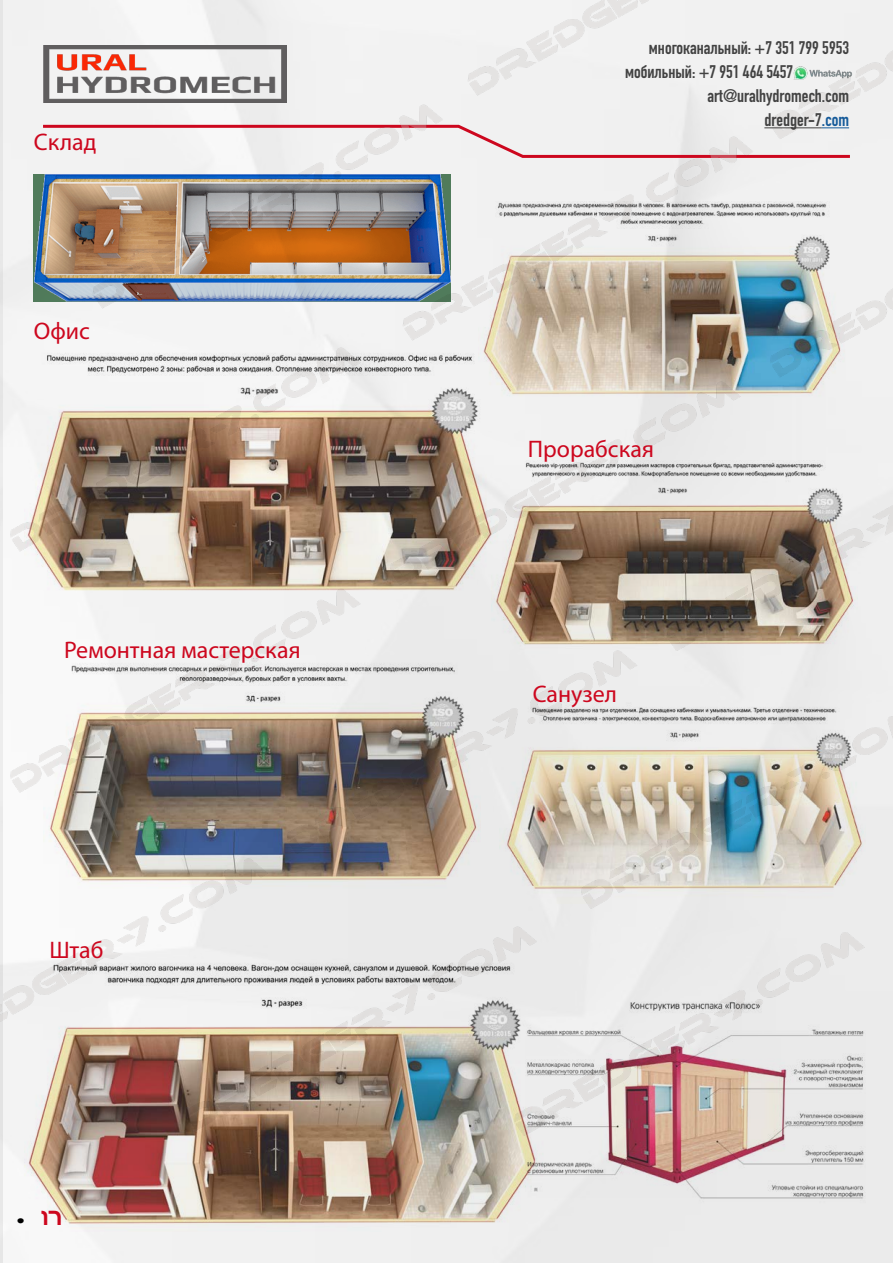
<style>
.page{position:relative;width:893px;height:1263px;background:#fff}
.page>*{position:absolute;margin:0;border:0;box-sizing:border-box;transform-origin:0 0}
.t1{font:24px "Myriad Pro";color:#cd071e}
.t2{font:24px "Nasa";color:#cd071e}
.t3{font:700 18px "DIN Condensed";color:#424242}
.s1{font-size:18px;color:#000}
.s2{color:#165b9a}
</style>
<div class="page">
<img style="left:0;top:0;width:893px;height:1263px">
<img style="left:43px;top:46px;width:243px;height:56px">
<hr style="left:0;top:98px;width:2px;height:1116px;background:#e8e8e8">
<img style="left:790px;top:66px;width:66px;height:16px">
<svg style="left:40px;top:123px;width:813px;height:36px"></svg>
<img style="left:34px;top:174px;width:417px;height:128px">
<img style="left:25px;top:959px;width:519px;height:272px">
<img style="left:25px;top:349px;width:474px;height:259px">
<img style="left:43px;top:659px;width:438px;height:234px">
<img style="left:492px;top:461px;width:366px;height:192px">
<img style="left:499px;top:703px;width:366px;height:200px">
<img style="left:508px;top:990px;width:366px;height:221px">
<img style="left:478px;top:202px;width:366px;height:200px">
<h1 class="t1" style="left:34px;top:127px;width:64px">Склад</h1>
<h1 class="t1" style="left:34px;top:316px;width:57px">Офис</h1>
<h1 class="t1" style="left:64px;top:635px;width:238px">Ремонтная мастерская</h1>
<h1 class="t1" style="left:49px;top:935px;width:56px">Штаб</h1>
<h1 class="t2" style="left:17px;top:1208px;width:46px"><span class="s1">•</span> 17</h1>
<p class="t3" style="left:649px;top:36px;width:202px">многоканальный: +7 351 799 5953</p>
<p class="t3" style="left:625px;top:60px;width:170px">мобильный: +7 951 464 5457</p>
<p class="t3" style="left:707px;top:84px;width:143px">art@uralhydromech.com</p>
<p class="t3" style="left:764px;top:108px;width:86px">dredger-7<span class="s2">.com</span></p>
<h1 class="t1" style="left:528px;top:434px;width:128px">Прорабская</h1>
<h1 class="t1" style="left:533px;top:679px;width:86px">Санузел</h1>
</div>
